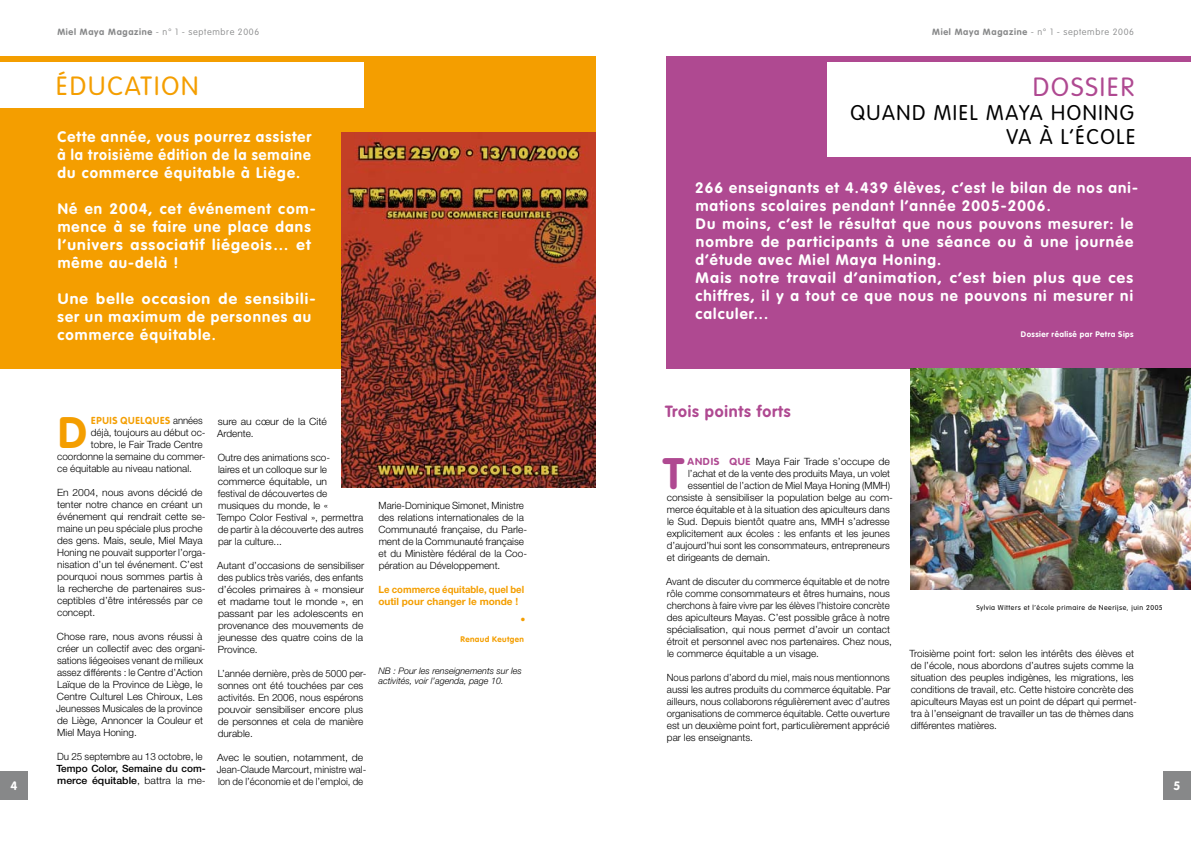
<style>
.page{position:relative;width:1191px;height:842px;background:#fff}
.page>*{position:absolute;margin:0;border:0;box-sizing:border-box;transform-origin:0 0}
.t1{font:700 43.4px "VAG Rounded";color:#af4991}
.t2{font:700 43.4px "VAG Rounded";color:#f49e00}
.t3{font:300 26px "VAG Rounded";letter-spacing:.075em;color:#f49e00}
.t4{font:300 26px "VAG Rounded";letter-spacing:.075em;color:#af4991}
.t5{font:300 21px/24px "VAG Rounded";letter-spacing:.075em;color:#000;text-align:right}
.t6{font:700 16px "VAG Rounded";letter-spacing:.05em;color:#af4991}
.t7{font:700 15px/18px "VAG Rounded";letter-spacing:.075em;color:#fff}
.t8{font:700 15px/18px "VAG Rounded";letter-spacing:.075em;color:#fff;scale:1.05 1}
.t9{font:300 10px/12px "Helvetica Neue";color:#000}
.t10{font:300 10px/12px "Helvetica Neue";color:#000;text-align:justify;scale:.96 1}
.t11{font:300 10px/12px "Helvetica Neue";color:#000;scale:1.05 1}
.t12{font:700 10px/12px "Helvetica Neue";color:#f49e00;scale:.95 1}
.t13{font:500 10px/12px "Helvetica Neue";color:#000}
.t14{font:300 10px/12px "Helvetica Neue";color:#000;scale:1.04 1}
.t15{font:700 10px "VAG Rounded";letter-spacing:.075em;color:#f49e00;scale:.95 1}
.t16{font:300 10px "Helvetica Neue";color:#f49e00}
.t17{font:100 9px "VAG Rounded";letter-spacing:.075em;color:#878889}
.t18{font:italic 300 9px/10.8px "Helvetica Neue";color:#000}
.t19{font:700 8px "VAG Rounded";letter-spacing:.05em;color:#fff}
.t20{font:700 8px "VAG Rounded";letter-spacing:.05em;color:#f49e00}
.t21{font:300 7px "VAG Rounded";letter-spacing:.075em;color:#000}
.s1{font-weight:700}
.s2{font-family:"Helvetica Neue";font-weight:300;color:#000}
.s3{font-weight:300}
.s4{font-family:"VAG Rounded";font-weight:700;color:#af4991}
</style>
<div class="page">
<div style="left:0;top:57px;width:595px;height:312px;background:#f49e00"></div>
<div style="left:666px;top:57px;width:525px;height:312px;background:#af4991"></div>
<div style="left:827px;top:62px;width:364px;height:95px;background:#fff"></div>
<div style="left:0;top:62px;width:364px;height:46px;background:#fff"></div>
<img style="left:910px;top:369px;width:281px;height:221px">
<img style="left:342px;top:132px;width:253px;height:355px">
<div style="left:0;top:771px;width:28px;height:28px;background:#878889"></div>
<div style="left:1162px;top:771px;width:29px;height:28px;background:#878889"></div>
<p class="t17" style="left:57px;top:26px;width:203px"><span class="s1">Miel Maya Magazine</span> - n° 1 - septembre 2006</p>
<p class="t17" style="left:932px;top:26px;width:203px"><span class="s1">Miel Maya Magazine</span> - n° 1 - septembre 2006</p>
<h2 class="t3" style="left:56px;top:71px;width:144px">ÉDUCATION</h2>
<h3 class="t7" style="left:57px;top:128px;width:256px;text-align:justify">Cette année, vous pourrez assister à la troisième édition de la semaine du commerce équitable à Liège.</h3>
<h3 class="t7" style="left:58px;top:200px;width:259px">Né en 2004, cet événement com&shy;mence à se faire une place dans l’univers associatif liégeois… et même au-delà !</h3>
<h3 class="t8" style="left:57px;top:290px;width:247px">Une belle occasion de sensibili&shy;ser un maximum de personnes au commerce équitable.</h3>
<h1 class="t2" style="left:58px;top:407px;width:30px">D</h1>
<p class="t15" style="left:91px;top:415px;width:119px">EPUIS QUELQUES <span class="s2">années</span></p>
<p class="t9" style="left:91px;top:426px;width:116px">déjà, toujours au début oc-</p>
<p class="t9" style="left:91px;top:438px;width:113px">tobre, le Fair Trade Centre</p>
<p class="t9" style="left:57px;top:450px;width:150px">coordonne la semaine du commer-</p>
<p class="t9" style="left:57px;top:462px;width:136px">ce équitable au niveau national.</p>
<p class="t9" style="left:57px;top:486px;width:150px">En 2004, nous avons décidé de tenter notre chance en créant un événement qui rendrait cette se&shy;maine un peu spéciale plus proche des gens. Mais, seule, Miel Maya<br>Honing ne pouvait supporter l’orga&shy;nisation d’un tel événement. C’est pourquoi nous sommes partis à la recherche de partenaires sus&shy;ceptibles d’être intéressés par ce concept.</p>
<p class="t9" style="left:56px;top:630px;width:151px">Chose rare, nous avons réussi à créer un collectif avec des organi&shy;sations liégeoises venant de milieux assez différents : le Centre d’Action<br>Laïque de la Province de Liège, le<br>Centre Culturel Les Chiroux, Les<br>Jeunesses Musicales de la province de Liège, Annoncer la Couleur et<br>Miel Maya Honing.</p>
<p class="t9" style="left:57px;top:750px;width:147px">Du 25 septembre au 13 octobre, le</p>
<p class="t13" style="left:56px;top:763px;width:151px">Tempo Color, Semaine du com&shy;merce équitable<span class="s3">, battra la me-</span></p>
<p class="t14" style="left:217px;top:415px;width:107px">sure au cœur de la Cité<br>Ardente.</p>
<p class="t9" style="left:217px;top:451px;width:148px">Outre des animations sco-<br>laires et un colloque sur le commerce équitable, un<br>festival de découvertes de musiques du monde, le «<br>Tempo Color Festival », permettra de partir à la découverte des autres par la culture...</p>
<p class="t9" style="left:217px;top:559px;width:148px;text-align:justify">Autant d’occasions de sensibiliser des publics très variés, des enfants d’écoles primaires à « monsieur et madame tout le monde », en passant par les adolescents en provenance des mouvements de jeunesse des quatre coins de la Province.</p>
<p class="t9" style="left:218px;top:667px;width:150px">L’année dernière, près de 5000 per&shy;sonnes ont été touchées par ces activités. En 2006, nous espérons pouvoir sensibiliser encore plus de personnes et cela de manière durable.</p>
<p class="t11" style="left:217px;top:751px;width:144px">Avec le soutien, notamment, de<br>Jean-Claude Marcourt, ministre wal&shy;lon de l’économie et de l’emploi, de</p>
<p class="t9" style="left:378px;top:499px;width:150px">Marie-Dominique Simonet, Ministre des relations internationales de la Communauté française, du Parle&shy;ment de la Communauté française et du Ministère fédéral de la Coo&shy;pération au Développement.</p>
<p class="t12" style="left:378px;top:583px;width:155px">Le commerce équitable, quel bel outil pour changer le monde !</p>
<p class="t16" style="left:520px;top:613px;width:6px">•</p>
<p class="t20" style="left:460px;top:635px;width:65px">Renaud Keutgen</p>
<p class="t18" style="left:378px;top:665px;width:145px">NB : Pour les renseignements sur les activités, voir l’agenda, page 10.</p>
<h2 class="t4" style="left:1033px;top:72px;width:103px">DOSSIER</h2>
<h3 class="t5" style="left:850px;top:101px;width:286px">QUAND MIEL MAYA HONING<br>VA À L’ÉCOLE</h3>
<p class="t7" style="left:695px;top:179px;width:444px">266 enseignants et 4.439 élèves, c’est le bilan de nos ani&shy;mations scolaires pendant l’année 2005-2006.<br>Du moins, c’est le résultat que nous pouvons mesurer: le nombre de participants à une séance ou à une journée d’étude avec Miel Maya Honing.<br>Mais notre travail d’animation, c’est bien plus que ces chiffres, il y a tout ce que nous ne pouvons ni mesurer ni calculer...</p>
<p class="t19" style="left:1021px;top:329px;width:114px">Dossier réalisé par Petra Sips</p>
<h3 class="t6" style="left:665px;top:402px;width:127px">Trois points forts</h3>
<h1 class="t1" style="left:663px;top:448px;width:22px">T</h1>
<p class="t11" style="left:687px;top:455px;width:194px"><span class="s4">ANDIS QUE</span> Maya Fair Trade s’occupe de</p>
<p class="t9" style="left:688px;top:467px;width:203px">l’achat et de la vente des produits Maya, un volet</p>
<p class="t9" style="left:688px;top:479px;width:204px">essentiel de l’action de Miel Maya Honing (MMH)</p>
<p class="t9" style="left:667px;top:491px;width:227px">consiste à sensibiliser la population belge au com-</p>
<p class="t9" style="left:667px;top:503px;width:224px">merce équitable et à la situation des apiculteurs dans</p>
<p class="t9" style="left:667px;top:515px;width:224px">le Sud. Depuis bientôt quatre ans, MMH s’adresse</p>
<p class="t9" style="left:667px;top:527px;width:224px">explicitement aux écoles : les enfants et les jeunes</p>
<p class="t9" style="left:667px;top:539px;width:224px">d’aujourd’hui sont les consommateurs, entrepreneurs</p>
<p class="t9" style="left:667px;top:551px;width:105px">et dirigeants de demain.</p>
<p class="t9" style="left:666px;top:575px;width:227px">Avant de discuter du commerce équitable et de notre rôle comme consommateurs et êtres humains, nous cherchons à faire vivre par les élèves l’histoire concrète des apiculteurs Mayas. C’est possible grâce à notre spécialisation, qui nous permet d’avoir un contact étroit et personnel avec nos partenaires. Chez nous, le commerce équitable a un visage.</p>
<p class="t10" style="left:667px;top:671px;width:235px">Nous parlons d’abord du miel, mais nous mentionnons aussi les autres produits du commerce équitable. Par ailleurs, nous collaborons régulièrement avec d’autres organisations de commerce équitable. Cette ouverture est un deuxième point fort, particulièrement apprécié par les enseignants.</p>
<p class="t21" style="left:976px;top:603px;width:188px">Sylvia Witters et l’école primaire de Neerijse, juin 2005</p>
<p class="t9" style="left:909px;top:648px;width:229px">Troisième point fort: selon les intérêts des élèves et de l’école, nous abordons d’autres sujets comme la situation des peuples indigènes, les migrations, les conditions de travail, etc. Cette histoire concrète des apiculteurs Mayas est un point de départ qui permet&shy;tra à l’enseignant de travailler un tas de thèmes dans différentes matières.</p>
</div>
